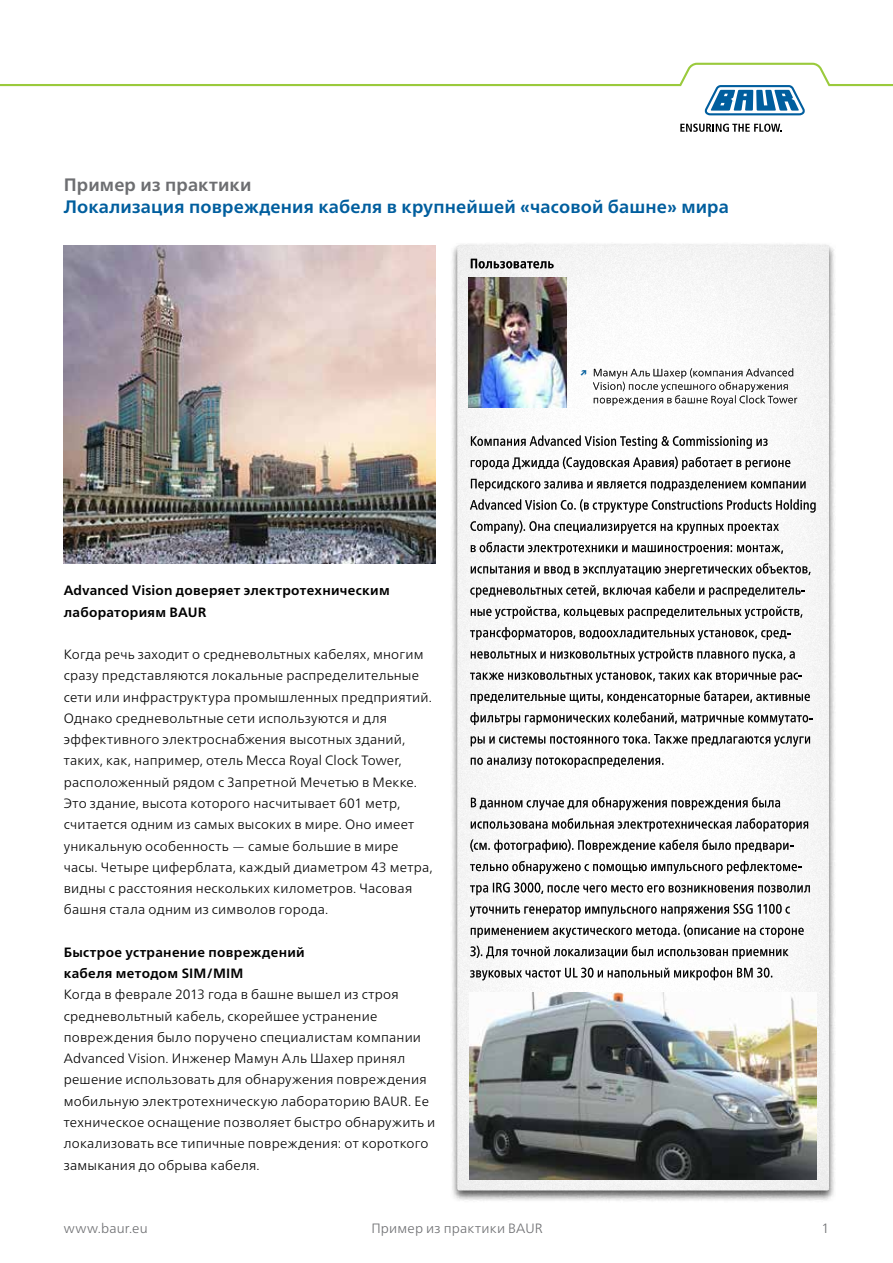
<style>
.page{position:relative;width:893px;height:1263px;background:#fff}
.page>*{position:absolute;margin:0;border:0;box-sizing:border-box;transform-origin:0 0}
.t1{font:700 18px "Frutiger Neue LTW1 G";letter-spacing:.01em;color:#005e9e}
.t2{font:700 18px "Frutiger Neue LTW1 G";letter-spacing:.01em;color:#6d6e71}
.t3{font:300 13.5px/21.3px "Frutiger Neue LTW1 G";letter-spacing:.015em;color:#000}
.t4{font:700 13.5px/21.3px "Frutiger Neue LTW1 G";letter-spacing:.02em;color:#000}
.t5{font:300 13.5px "Frutiger Neue LTW1 G";letter-spacing:.015em;color:#6d6e71}
.t6{font:700 10.5px "Frutiger Neue LTW1 G";color:#005e9e}
</style>
<div class="page">
<svg style="left:680px;top:124px;width:102px;height:8px"></svg>
<svg style="left:0;top:62px;width:893px;height:53px"></svg>
<div style="left:450px;top:242px;width:386px;height:960px;background:#000;opacity:.66"></div>
<div style="left:454px;top:244px;width:377px;height:947px;background:#000;opacity:.1"></div>
<img style="left:64px;top:245px;width:372px;height:318px">
<img style="left:469px;top:277px;width:98px;height:130px">
<img style="left:470px;top:992px;width:346px;height:187px">
<h1 class="t2" style="left:64px;top:172px;width:189px">Пример из практики</h1>
<h1 class="t1" style="left:64px;top:193px;width:667px">Локализация повреждения кабеля в крупнейшей «часовой башне» мира</h1>
<p class="t4" style="left:64px;top:579px;width:327px">Advanced Vision доверяет электротехническим лабораториям BAUR</p>
<p class="t3" style="left:64px;top:643px;width:370px">Когда речь заходит о средневольтных кабелях, многим сразу представляются локальные распределительные сети или инфраструктура промышленных предприятий.<br>Однако средневольтные сети используются и для эффективного электроснабжения высотных зданий, таких, как, например, отель Mecca Royal Clock Tower, расположенный рядом с Запретной Мечетью в Мекке.<br>Это здание, высота которого насчитывает 601 метр, считается одним из самых высоких в мире. Оно имеет уникальную особенность — самые большие в мире часы. Четыре циферблата, каждый диаметром 43 метра, видны с расстояния нескольких километров. Часовая башня стала одним из символов города.</p>
<p class="t4" style="left:64px;top:940px;width:243px">Быстрое устранение повреждений кабеля методом SIM/MIM</p>
<p class="t3" style="left:64px;top:983px;width:373px">Когда в феврале 2013 года в башне вышел из строя средневольтный кабель, скорейшее устранение повреждения было поручено специалистам компании Advanced Vision. Инженер Мамун Аль Шахер принял решение использовать для обнаружения повреждения мобильную электротехническую лабораторию BAUR. Ее техническое оснащение позволяет быстро обнаружить и локализовать все типичные повреждения: от короткого замыкания до обрыва кабеля.</p>
<p class="t6" style="left:580px;top:365px;width:9px">↗</p>
<p class="t5" style="left:64px;top:1218px;width:85px">www.baur.eu</p>
<p class="t5" style="left:371px;top:1218px;width:173px">Пример из практики BAUR</p>
<p class="t5" style="left:821px;top:1218px;width:9px">1</p>
</div>
